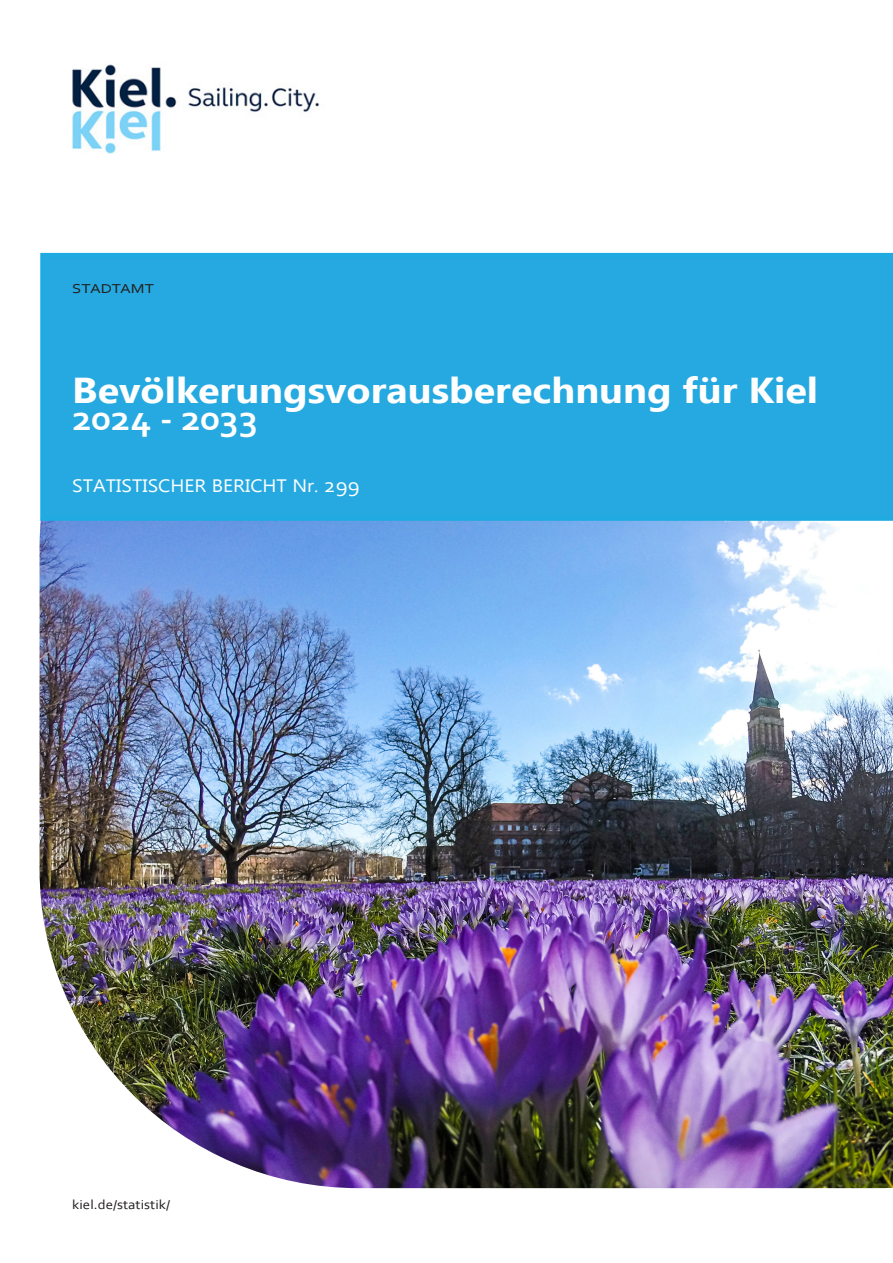
<style>
.page{position:relative;width:893px;height:1263px;background:#fff}
.page>*{position:absolute;margin:0;border:0;box-sizing:border-box;transform-origin:0 0}
.t1{font:700 36px/27px "Ebrima";color:#fff;scale:1.1 1}
.t2{font:18px "Ebrima";color:#fff;scale:1.1 1}
.t3{font:13.5px "Corbel";color:#231f20;scale:1.1 1}
.t4{font:13.5px "Corbel";color:#231f20;scale:1.25 1}
.s1{font-family:"Corbel"}
.s2{font-family:"Corbel";font-size:21px}
</style>
<div class="page">
<img style="left:40px;top:521px;width:853px;height:667px">
<div style="left:40px;top:253px;width:853px;height:268px;background:#26a9e0"></div>
<img style="left:72px;top:64px;width:247px;height:89px">
<p class="t4" style="left:72px;top:280px;width:67px">STADTAMT</p>
<p class="t1" style="left:72px;top:375px;width:679px">Bevölkerungsvorausberechnung für Kiel<br><span class="s1">2024 - 2033</span></p>
<p class="t2" style="left:72px;top:472px;width:263px">STATISTISCHER BERICHT Nr. <span class="s2">299</span></p>
<p class="t3" style="left:72px;top:1196px;width:90px">kiel.de/statistik/</p>
</div>
